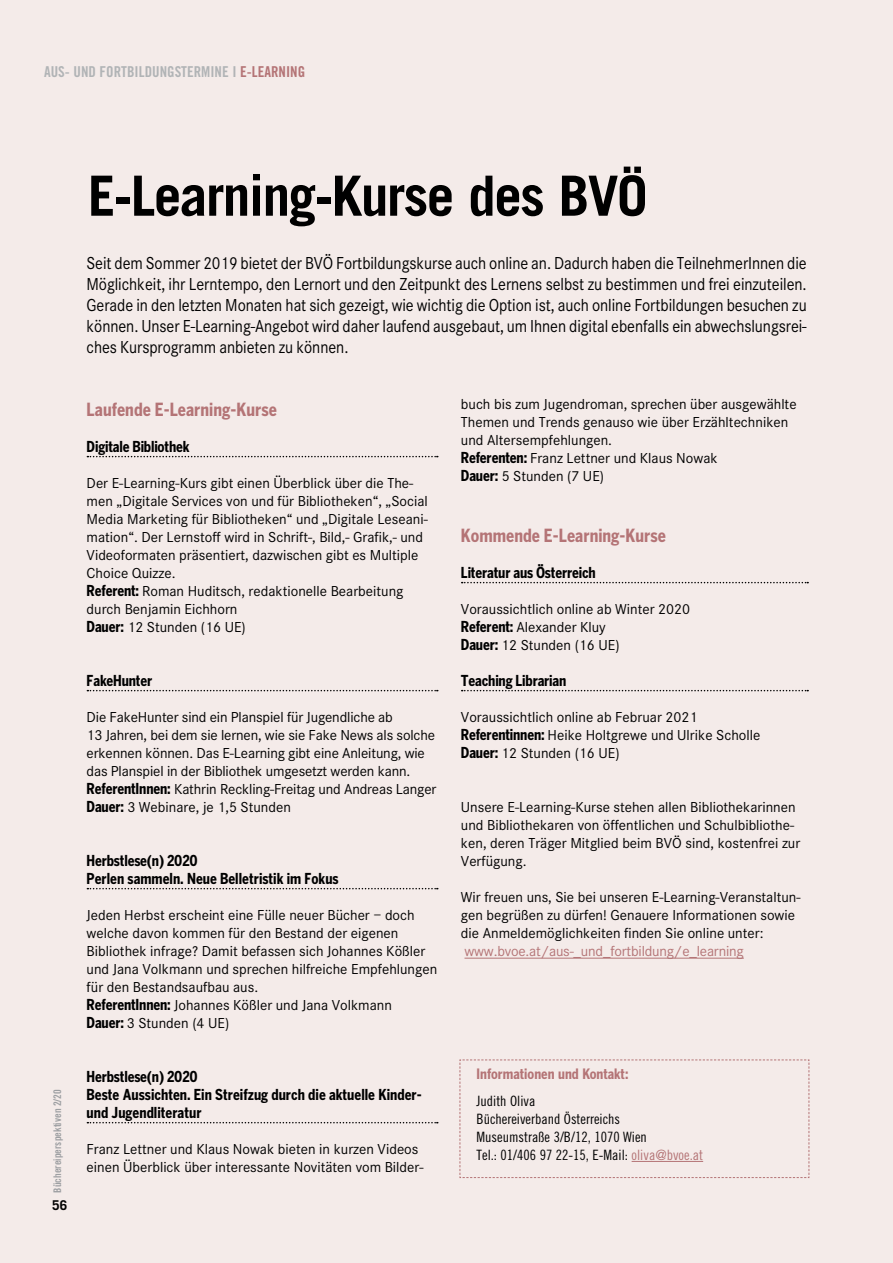
<style>
.page{position:relative;width:893px;height:1263px;background:#f4ebe9}
.page>*{position:absolute;margin:0;border:0;box-sizing:border-box;transform-origin:0 0}
.t1{font:700 55.5px "Trade Gothic";letter-spacing:-.03em;color:#000}
.t2{font:18px/21px "Corporate S";letter-spacing:-.005em;color:#000;text-align:justify;scale:.9 1}
.t3{font:700 condensed 18px "Benton Gothic";color:#b47476}
.t4{font:15px/18px "Corporate S";color:#000}
.t5{font:700 condensed 15px/18px "Benton Gothic";color:#000}
.t6{font:15px "Corporate S";letter-spacing:-.01em;color:#b47476}
.t7{font:15px "Trade Gothic Bold Cond Twenty";color:#b1b4b6}
.t8{font:14.25px/18px "Trade Gothic Cond Eighteen";color:#000}
.t9{font:700 condensed 14.25px "Benton Gothic";color:#b47476}
.t10{font:700 13.5px "Trade Gothic";color:#000}
.t11{font:10.5px "Trade Gothic Bold Cond Twenty";color:#9d9fa2}
.s1{color:#b47476}
.s2{font-family:"Benton Gothic";font-weight:700;font-stretch:condensed}
</style>
<div class="page">
<svg style="left:87px;top:456px;width:351px;height:1px"></svg>
<svg style="left:87px;top:690px;width:351px;height:1px"></svg>
<svg style="left:87px;top:888px;width:351px;height:1px"></svg>
<svg style="left:87px;top:1122px;width:351px;height:1px"></svg>
<svg style="left:462px;top:582px;width:346px;height:1px"></svg>
<svg style="left:462px;top:690px;width:346px;height:1px"></svg>
<hr style="left:464px;top:958px;width:280px;height:1px;background:#b47476">
<svg style="left:459px;top:1059px;width:351px;height:119px"></svg>
<hr style="left:632px;top:1161px;width:71px;height:1px;background:#b47476">
<p class="t7" style="left:44px;top:62px;width:263px">AUS- UND FORTBILDUNGSTERMINE I <span class="s1">E-LEARNING</span></p>
<p class="t11" style="left:51px;top:1193px;width:105px;rotate:-90deg">Büchereiperspektiven 2/20</p>
<p class="t10" style="left:52px;top:1196px;width:17px">56</p>
<h1 class="t1" style="left:88px;top:162px;width:561px">E-Learning-Kurse des BVÖ</h1>
<p class="t2" style="left:87px;top:253px;width:802px">Seit dem Sommer 2019 bietet der BVÖ Fortbildungskurse auch online an. Dadurch haben die TeilnehmerInnen die Möglichkeit, ihr Lerntempo, den Lernort und den Zeitpunkt des Lernens selbst zu bestimmen und frei einzuteilen.<br>Gerade in den letzten Monaten hat sich gezeigt, wie wichtig die Option ist, auch online Fortbildungen besuchen zu können. Unser E-Learning-Angebot wird daher laufend ausgebaut, um Ihnen digital ebenfalls ein abwechslungsrei&shy;ches Kursprogramm anbieten zu können.</p>
<p class="t3" style="left:87px;top:398px;width:192px">Laufende E-Learning-Kurse</p>
<p class="t5" style="left:87px;top:437px;width:105px">Digitale Bibliothek</p>
<p class="t4" style="left:87px;top:474px;width:343px">Der E-Learning-Kurs gibt einen Überblick über die The&shy;men „Digitale Services von und für Bibliotheken“, „Social Media Marketing für Bibliotheken“ und „Digitale Leseani&shy;mation“. Der Lernstoff wird in Schrift-, Bild,- Grafik,- und Videoformaten präsentiert, dazwischen gibt es Multiple Choice Quizze.<br><span class="s2">Referent:</span> Roman Huditsch, redaktionelle Bearbeitung durch Benjamin Eichhorn<br><span class="s2">Dauer:</span> 12 Stunden (16 UE)</p>
<p class="t5" style="left:87px;top:671px;width:67px">FakeHunter</p>
<p class="t4" style="left:87px;top:708px;width:351px">Die FakeHunter sind ein Planspiel für Jugendliche ab<br>13 Jahren, bei dem sie lernen, wie sie Fake News als solche erkennen können. Das E-Learning gibt eine Anleitung, wie das Planspiel in der Bibliothek umgesetzt werden kann.<br><span class="s2">ReferentInnen:</span> Kathrin Reckling-Freitag und Andreas Langer <span class="s2">Dauer:</span> 3 Webinare, je 1,5 Stunden</p>
<p class="t5" style="left:87px;top:851px;width:254px">Herbstlese(n) 2020<br>Perlen sammeln. Neue Belletristik im Fokus</p>
<p class="t4" style="left:87px;top:906px;width:352px">Jeden Herbst erscheint eine Fülle neuer Bücher – doch welche davon kommen für den Bestand der eigenen Bibliothek infrage? Damit befassen sich Johannes Kößler und Jana Volkmann und sprechen hilfreiche Empfehlungen für den Bestandsaufbau aus.<br><span class="s2">ReferentInnen:</span> Johannes Kößler und Jana Volkmann<br><span class="s2">Dauer:</span> 3 Stunden (4 UE)</p>
<p class="t5" style="left:87px;top:1067px;width:337px">Herbstlese(n) 2020<br>Beste Aussichten. Ein Streifzug durch die aktuelle Kinder&shy;und Jugendliteratur</p>
<p class="t4" style="left:87px;top:1140px;width:338px">Franz Lettner und Klaus Nowak bieten in kurzen Videos einen Überblick über interessante Novitäten vom Bilder-</p>
<p class="t4" style="left:461px;top:395px;width:337px">buch bis zum Jugendroman, sprechen über ausgewählte Themen und Trends genauso wie über Erzähltechniken und Altersempfehlungen.<br><span class="s2">Referenten:</span> Franz Lettner und Klaus Nowak<br><span class="s2">Dauer:</span> 5 Stunden (7 UE)</p>
<p class="t3" style="left:461px;top:524px;width:207px">Kommende E-Learning-Kurse</p>
<p class="t5" style="left:461px;top:563px;width:136px">Literatur aus Österreich</p>
<p class="t4" style="left:461px;top:600px;width:231px">Voraussichtlich online ab Winter 2020<br><span class="s2">Referent:</span> Alexander Kluy<br><span class="s2">Dauer:</span> 12 Stunden (16 UE)</p>
<p class="t5" style="left:461px;top:671px;width:107px">Teaching Librarian</p>
<p class="t4" style="left:461px;top:708px;width:301px">Voraussichtlich online ab Februar 2021<br><span class="s2">Referentinnen:</span> Heike Holtgrewe und Ulrike Scholle<br><span class="s2">Dauer:</span> 12 Stunden (16 UE)</p>
<p class="t4" style="left:461px;top:798px;width:341px">Unsere E-Learning-Kurse stehen allen Bibliothekarinnen und Bibliothekaren von öffentlichen und Schulbibliothe&shy;ken, deren Träger Mitglied beim BVÖ sind, kostenfrei zur Verfügung.</p>
<p class="t4" style="left:461px;top:888px;width:341px">Wir freuen uns, Sie bei unseren E-Learning-Veranstaltun&shy;gen begrüßen zu dürfen! Genauere Informationen sowie die Anmeldemöglichkeiten finden Sie online unter:</p>
<p class="t6" style="left:464px;top:942px;width:281px">www.bvoe.at/aus-_und_fortbildung/e_learning</p>
<p class="t9" style="left:477px;top:1066px;width:153px">Informationen und Kontakt:</p>
<p class="t8" style="left:477px;top:1092px;width:228px">Judith Oliva<br>Büchereiverband Österreichs<br>Museumstraße 3/B/12, 1070 Wien<br>Tel.: 01/406 97 22-15, E-Mail: <span class="s1">oliva@bvoe.at</span></p>
</div>
